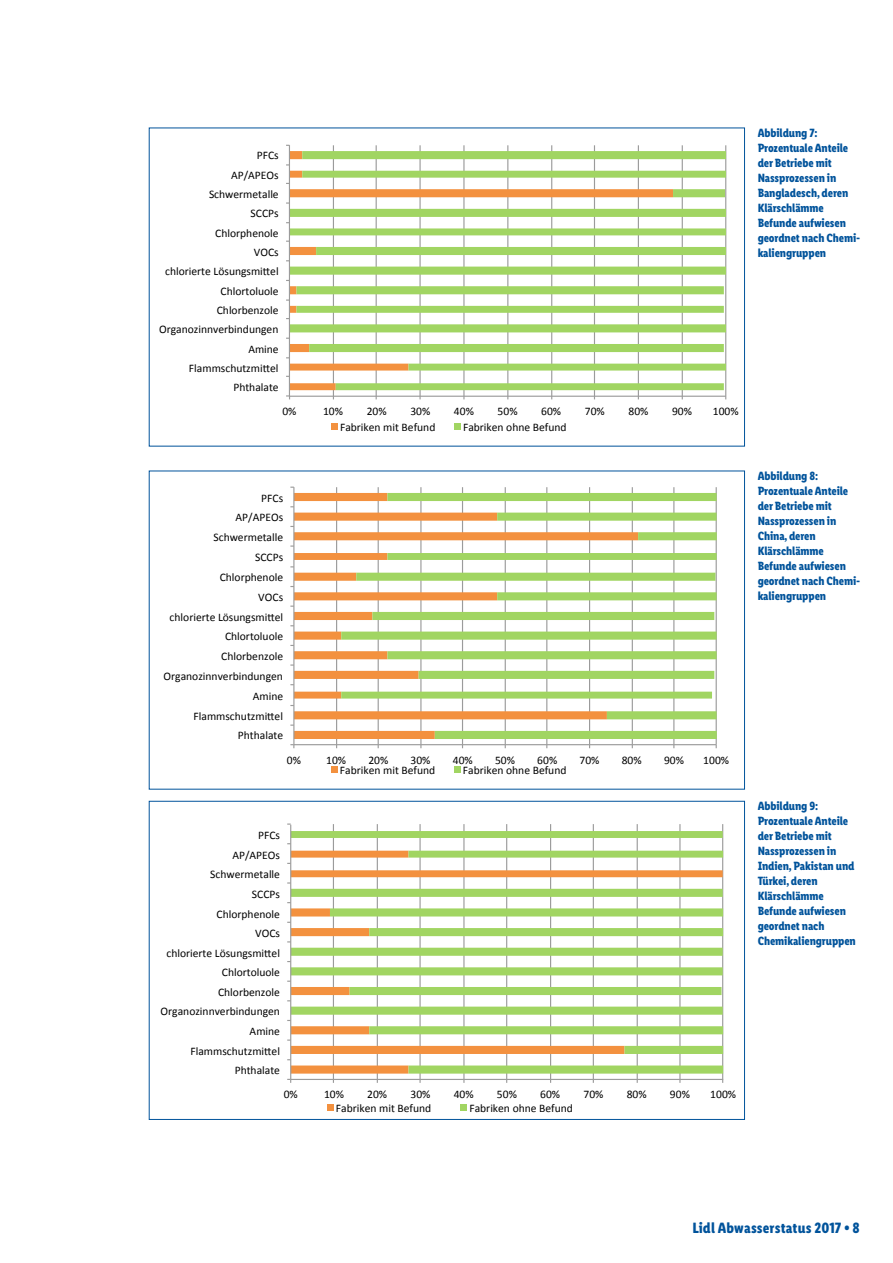
<style>
.page{position:relative;width:893px;height:1263px;background:#fff}
.page>*{position:absolute;margin:0;border:0;box-sizing:border-box;transform-origin:0 0}
.t1{font:700 15px "Lidl Font Condensed";letter-spacing:.005em;color:#00539b}
.t2{font:700 12px/15px "Lidl Font Condensed";letter-spacing:-.01em;color:#00539b}
.t3{font:11.55px "Calibri";color:#000}
</style>
<div class="page">
<svg style="left:286px;top:144px;width:441px;height:286px"></svg>
<svg style="left:290px;top:486px;width:427px;height:287px"></svg>
<svg style="left:287px;top:823px;width:437px;height:288px"></svg>
<p class="t3" style="left:257px;top:148px;width:23px">PFCs</p>
<p class="t3" style="left:231px;top:168px;width:49px">AP/APEOs</p>
<p class="t3" style="left:209px;top:187px;width:71px">Schwermetalle</p>
<p class="t3" style="left:251px;top:206px;width:30px">SCCPs</p>
<p class="t3" style="left:215px;top:225px;width:65px">Chlorphenole</p>
<p class="t3" style="left:254px;top:245px;width:26px">VOCs</p>
<p class="t3" style="left:165px;top:264px;width:115px">chlorierte Lösungsmi:el</p>
<p class="t3" style="left:221px;top:283px;width:60px">Chlortoluole</p>
<p class="t3" style="left:217px;top:303px;width:63px">Chlorbenzole</p>
<p class="t3" style="left:159px;top:322px;width:121px">Organozinnverbindungen</p>
<p class="t3" style="left:248px;top:341px;width:32px">Amine</p>
<p class="t3" style="left:189px;top:361px;width:91px">Flammschutzmi:el</p>
<p class="t3" style="left:233px;top:380px;width:47px">Phthalate</p>
<p class="t3" style="left:282px;top:404px;width:16px">0%</p>
<p class="t3" style="left:323px;top:404px;width:21px">10%</p>
<p class="t3" style="left:367px;top:404px;width:21px">20%</p>
<p class="t3" style="left:410px;top:404px;width:21px">30%</p>
<p class="t3" style="left:454px;top:404px;width:21px">40%</p>
<p class="t3" style="left:498px;top:404px;width:21px">50%</p>
<p class="t3" style="left:541px;top:404px;width:21px">60%</p>
<p class="t3" style="left:585px;top:404px;width:21px">70%</p>
<p class="t3" style="left:628px;top:404px;width:21px">80%</p>
<p class="t3" style="left:672px;top:404px;width:21px">90%</p>
<p class="t3" style="left:713px;top:404px;width:27px">100%</p>
<p class="t3" style="left:261px;top:490px;width:23px">PFCs</p>
<p class="t3" style="left:236px;top:510px;width:49px">AP/APEOs</p>
<p class="t3" style="left:213px;top:530px;width:71px">Schwermetalle</p>
<p class="t3" style="left:255px;top:550px;width:30px">SCCPs</p>
<p class="t3" style="left:220px;top:570px;width:65px">Chlorphenole</p>
<p class="t3" style="left:258px;top:590px;width:26px">VOCs</p>
<p class="t3" style="left:170px;top:609px;width:115px">chlorierte Lösungsmi:el</p>
<p class="t3" style="left:225px;top:629px;width:60px">Chlortoluole</p>
<p class="t3" style="left:221px;top:649px;width:63px">Chlorbenzole</p>
<p class="t3" style="left:164px;top:669px;width:121px">Organozinnverbindungen</p>
<p class="t3" style="left:253px;top:689px;width:32px">Amine</p>
<p class="t3" style="left:194px;top:708px;width:91px">Flammschutzmi:el</p>
<p class="t3" style="left:238px;top:728px;width:47px">Phthalate</p>
<p class="t3" style="left:340px;top:420px;width:97px">Fabriken mit Befund</p>
<p class="t3" style="left:463px;top:420px;width:105px">Fabriken ohne Befund</p>
<p class="t3" style="left:287px;top:752px;width:16px">0%</p>
<p class="t3" style="left:326px;top:752px;width:21px">10%</p>
<p class="t3" style="left:368px;top:752px;width:21px">20%</p>
<p class="t3" style="left:411px;top:752px;width:21px">30%</p>
<p class="t3" style="left:453px;top:752px;width:21px">40%</p>
<p class="t3" style="left:495px;top:752px;width:21px">50%</p>
<p class="t3" style="left:537px;top:752px;width:21px">60%</p>
<p class="t3" style="left:579px;top:752px;width:21px">70%</p>
<p class="t3" style="left:622px;top:752px;width:21px">80%</p>
<p class="t3" style="left:664px;top:752px;width:21px">90%</p>
<p class="t3" style="left:703px;top:752px;width:27px">100%</p>
<p class="t3" style="left:258px;top:828px;width:23px">PFCs</p>
<p class="t3" style="left:232px;top:848px;width:49px">AP/APEOs</p>
<p class="t3" style="left:210px;top:867px;width:71px">Schwermetalle</p>
<p class="t3" style="left:252px;top:887px;width:30px">SCCPs</p>
<p class="t3" style="left:217px;top:906px;width:65px">Chlorphenole</p>
<p class="t3" style="left:255px;top:926px;width:26px">VOCs</p>
<p class="t3" style="left:166px;top:945px;width:115px">chlorierte Lösungsmi:el</p>
<p class="t3" style="left:222px;top:965px;width:60px">Chlortoluole</p>
<p class="t3" style="left:218px;top:985px;width:63px">Chlorbenzole</p>
<p class="t3" style="left:161px;top:1004px;width:121px">Organozinnverbindungen</p>
<p class="t3" style="left:250px;top:1024px;width:32px">Amine</p>
<p class="t3" style="left:190px;top:1043px;width:91px">Flammschutzmi:el</p>
<p class="t3" style="left:235px;top:1063px;width:47px">Phthalate</p>
<p class="t3" style="left:340px;top:763px;width:97px">Fabriken mit Befund</p>
<p class="t3" style="left:463px;top:763px;width:105px">Fabriken ohne Befund</p>
<p class="t3" style="left:284px;top:1087px;width:16px">0%</p>
<p class="t3" style="left:324px;top:1087px;width:21px">10%</p>
<p class="t3" style="left:367px;top:1087px;width:21px">20%</p>
<p class="t3" style="left:410px;top:1087px;width:21px">30%</p>
<p class="t3" style="left:454px;top:1087px;width:21px">40%</p>
<p class="t3" style="left:497px;top:1087px;width:21px">50%</p>
<p class="t3" style="left:540px;top:1087px;width:21px">60%</p>
<p class="t3" style="left:583px;top:1087px;width:21px">70%</p>
<p class="t3" style="left:627px;top:1087px;width:21px">80%</p>
<p class="t3" style="left:670px;top:1087px;width:21px">90%</p>
<p class="t3" style="left:710px;top:1087px;width:27px">100%</p>
<p class="t3" style="left:336px;top:1101px;width:97px">Fabriken mit Befund</p>
<p class="t3" style="left:469px;top:1101px;width:105px">Fabriken ohne Befund</p>
<p class="t2" style="left:758px;top:125px;width:104px">Abbildung 7:<br>Prozentuale Anteile der Betriebe mit<br>Nassprozessen in<br>Bangladesch, deren<br>Klärschlämme<br>Befunde aufwiesen geordnet nach Chemi&shy;kaliengruppen</p>
<p class="t2" style="left:758px;top:468px;width:104px">Abbildung 8:<br>Prozentuale Anteile der Betriebe mit<br>Nassprozessen in<br>China, deren<br>Klärschlämme<br>Befunde aufwiesen geordnet nach Chemi&shy;kaliengruppen</p>
<p class="t2" style="left:758px;top:799px;width:100px">Abbildung 9:<br>Prozentuale Anteile der Betriebe mit<br>Nassprozessen in<br>Indien, Pakistan und<br>Türkei, deren<br>Klärschlämme<br>Befunde aufwiesen geordnet nach<br>Chemikaliengruppen</p>
<p class="t1" style="left:692px;top:1219px;width:169px">Lidl Abwasserstatus 2017 • 8</p>
</div>
